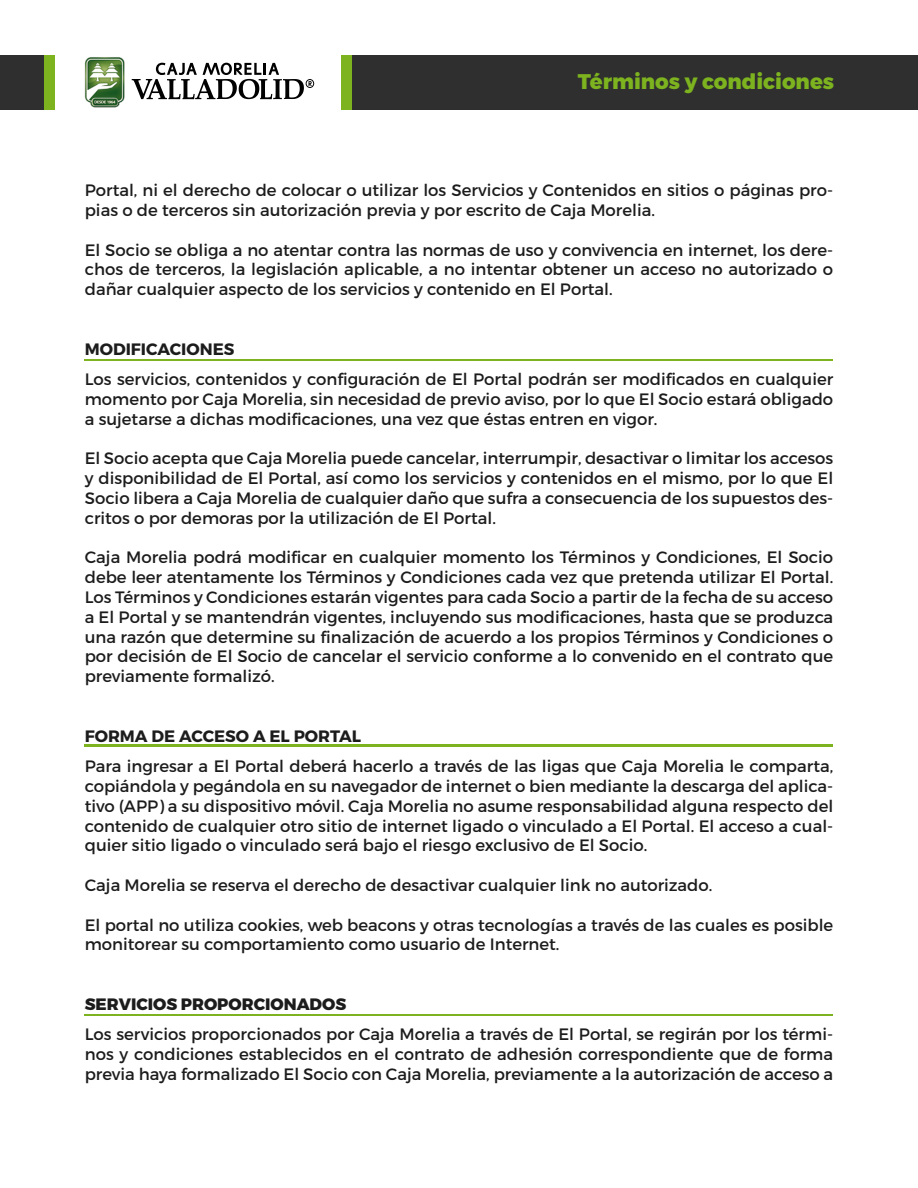
<style>
.page{position:relative;width:918px;height:1188px;background:#fff}
.page>*{position:absolute;margin:0;border:0;box-sizing:border-box;transform-origin:0 0}
.t1{font:800 21.15px "Montserrat";color:#7cb31f}
.t2{font:16.5px/19.8px "Montserrat";color:#1c1c1c;text-align:justify}
.t3{font:700 16.5px "Montserrat";color:#1c1c1c}
.t4{font:800 16.5px "Montserrat";color:#1c1c1c}
</style>
<div class="page">
<img style="left:84px;top:57px;width:41px;height:51px">
<svg style="left:132px;top:63px;width:182px;height:36px"></svg>
<div style="left:352px;top:55px;width:566px;height:54px;background:#2f2f2f"></div>
<div style="left:342px;top:55px;width:10px;height:54px;background:#7cb31f"></div>
<div style="left:0;top:55px;width:45px;height:54px;background:#2f2f2f"></div>
<div style="left:45px;top:55px;width:10px;height:54px;background:#7cb31f"></div>
<hr style="left:85px;top:359px;width:748px;height:2px;background:#7cb31f">
<hr style="left:85px;top:745px;width:748px;height:2px;background:#7cb31f">
<hr style="left:85px;top:1014px;width:748px;height:2px;background:#7cb31f">
<p class="t1" style="left:578px;top:68px;width:258px">Términos y condiciones</p>
<p class="t2" style="left:85px;top:180px;width:750px">Portal, ni el derecho de colocar o utilizar los Servicios y Contenidos en sitios o páginas pro&shy;pias o de terceros sin autorización previa y por escrito de Caja Morelia.</p>
<p class="t2" style="left:85px;top:240px;width:750px">El Socio se obliga a no atentar contra las normas de uso y convivencia en internet, los dere&shy;chos de terceros, la legislación aplicable, a no intentar obtener un acceso no autorizado o dañar cualquier aspecto de los servicios y contenido en El Portal.</p>
<p class="t3" style="left:85px;top:338px;width:151px">MODIFICACIONES</p>
<p class="t2" style="left:85px;top:369px;width:750px">Los servicios, contenidos y configuración de El Portal podrán ser modificados en cualquier momento por Caja Morelia, sin necesidad de previo aviso, por lo que El Socio estará obligado a sujetarse a dichas modificaciones, una vez que éstas entren en vigor.</p>
<p class="t2" style="left:85px;top:449px;width:750px">El Socio acepta que Caja Morelia puede cancelar, interrumpir, desactivar o limitar los accesos y disponibilidad de El Portal, así como los servicios y contenidos en el mismo, por lo que El Socio libera a Caja Morelia de cualquier daño que sufra a consecuencia de los supuestos des&shy;critos o por demoras por la utilización de El Portal.</p>
<p class="t2" style="left:85px;top:548px;width:750px">Caja Morelia podrá modificar en cualquier momento los Términos y Condiciones, El Socio debe leer atentamente los Términos y Condiciones cada vez que pretenda utilizar El Portal.<br>Los Términos y Condiciones estarán vigentes para cada Socio a partir de la fecha de su acceso a El Portal y se mantendrán vigentes, incluyendo sus modificaciones, hasta que se produzca una razón que determine su finalización de acuerdo a los propios Términos y Condiciones o por decisión de El Socio de cancelar el servicio conforme a lo convenido en el contrato que previamente formalizó.</p>
<p class="t3" style="left:85px;top:726px;width:278px">FORMA DE ACCESO A EL PORTAL</p>
<p class="t2" style="left:85px;top:756px;width:750px">Para ingresar a El Portal deberá hacerlo a través de las ligas que Caja Morelia le comparta, copiándola y pegándola en su navegador de internet o bien mediante la descarga del aplica&shy;tivo (APP) a su dispositivo móvil. Caja Morelia no asume responsabilidad alguna respecto del contenido de cualquier otro sitio de internet ligado o vinculado a El Portal. El acceso a cual&shy;quier sitio ligado o vinculado será bajo el riesgo exclusivo de El Socio.</p>
<p class="t2" style="left:85px;top:875px;width:629px">Caja Morelia se reserva el derecho de desactivar cualquier link no autorizado.</p>
<p class="t2" style="left:85px;top:915px;width:750px">El portal no utiliza cookies, web beacons y otras tecnologías a través de las cuales es posible monitorear su comportamiento como usuario de Internet.</p>
<p class="t4" style="left:85px;top:994px;width:263px">SERVICIOS PROPORCIONADOS</p>
<p class="t2" style="left:85px;top:1025px;width:750px">Los servicios proporcionados por Caja Morelia a través de El Portal, se regirán por los térmi&shy;nos y condiciones establecidos en el contrato de adhesión correspondiente que de forma previa haya formalizado El Socio con Caja Morelia, previamente a la autorización de acceso a</p>
</div>
